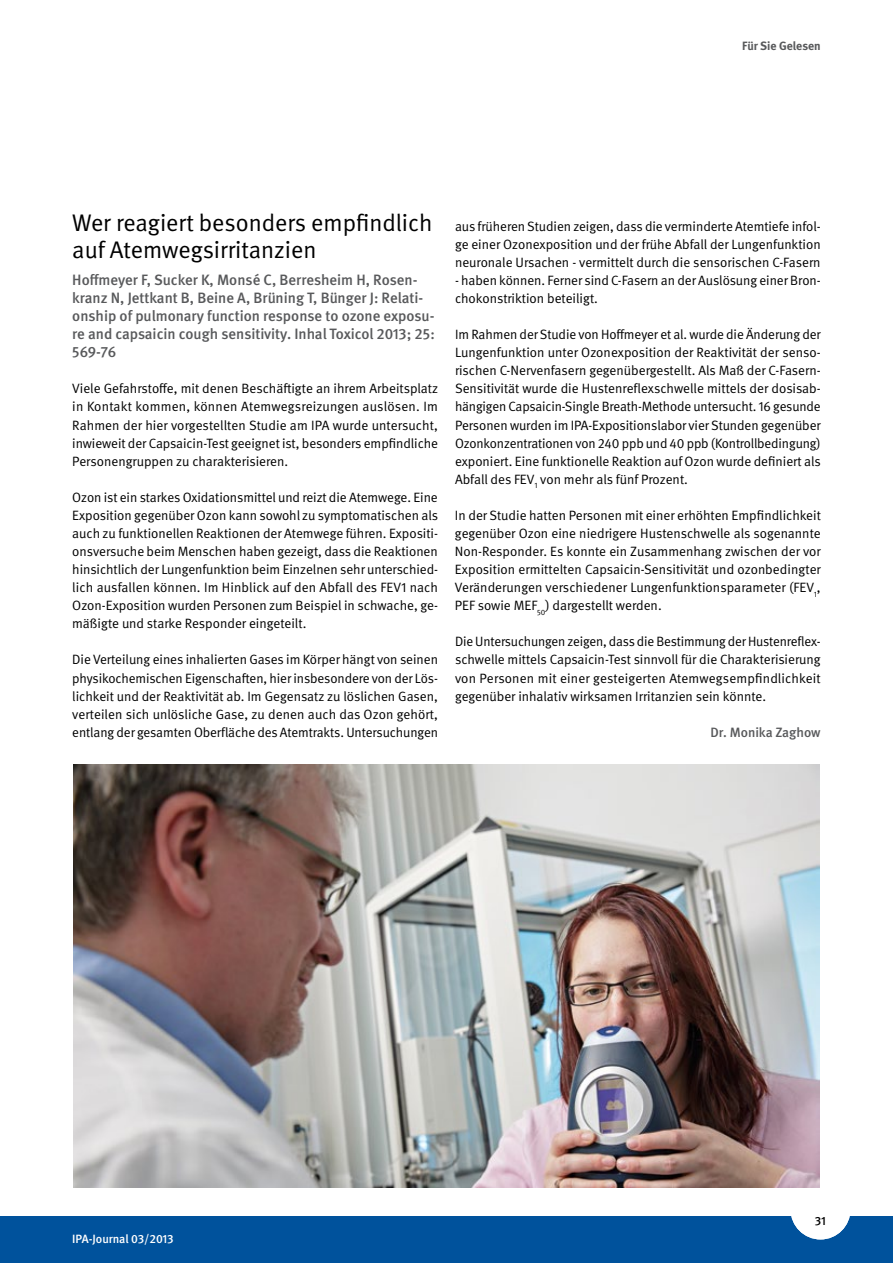
<style>
.page{position:relative;width:893px;height:1263px;background:#fff}
.page>*{position:absolute;margin:0;border:0;box-sizing:border-box;transform-origin:0 0}
.t1{font:24px/27px "DGUV Meta";color:#000}
.t2{font:500 15px/18px "DGUV Meta";color:#58595b}
.t3{font:13.5px/18px "DGUV Meta";letter-spacing:-.005em;color:#000;text-align:justify}
.t4{font:500 13.5px "DGUV Meta";color:#58595b}
.t5{font:500 12px "DGUV Meta";letter-spacing:-.005em;color:#fff}
.t6{font:700 12px "DGUV Meta";color:#58595b}
.t7{font:500 12px "DGUV Meta";color:#000}
</style>
<div class="page">
<div style="left:0;top:1216px;width:893px;height:47px;background:#00529c"></div>
<div style="left:791px;top:1179px;width:59px;height:60px;background:#fff;border-radius:50%"></div>
<img style="left:73px;top:765px;width:747px;height:422px">
<p class="t6" style="left:742px;top:39px;width:80px">Für Sie Gelesen</p>
<h1 class="t1" style="left:72px;top:209px;width:362px">Wer reagiert besonders empfindlich auf Atemwegsirritanzien</h1>
<p class="t2" style="left:72px;top:271px;width:364px">Hoffmeyer F, Sucker K, Monsé C, Berresheim H, Rosen&shy;kranz N, Jettkant B, Beine A, Brüning T, Bünger J: Relati&shy;onship of pulmonary function response to ozone exposu&shy;re and capsaicin cough sensitivity. Inhal Toxicol 2013; 25:<br>569-76</p>
<p class="t3" style="left:72px;top:380px;width:367px">Viele Gefahrstoffe, mit denen Beschäftigte an ihrem Arbeitsplatz in Kontakt kommen, können Atemwegsreizungen auslösen. Im Rahmen der hier vorgestellten Studie am IPA wurde untersucht, inwieweit der Capsaicin-Test geeignet ist, besonders empfindliche Personengruppen zu charakterisieren.</p>
<p class="t3" style="left:72px;top:488px;width:367px">Ozon ist ein starkes Oxidationsmittel und reizt die Atemwege. Eine Exposition gegenüber Ozon kann sowohl zu symptomatischen als auch zu funktionellen Reaktionen der Atemwege führen. Expositi&shy;onsversuche beim Menschen haben gezeigt, dass die Reaktionen hinsichtlich der Lungenfunktion beim Einzelnen sehr unterschied&shy;lich ausfallen können. Im Hinblick auf den Abfall des FEV1 nach Ozon-Exposition wurden Personen zum Beispiel in schwache, ge&shy;mäßigte und starke Responder eingeteilt.</p>
<p class="t3" style="left:72px;top:651px;width:367px">Die Verteilung eines inhalierten Gases im Körper hängt von seinen physikochemischen Eigenschaften, hier insbesondere von der Lös&shy;lichkeit und der Reaktivität ab. Im Gegensatz zu löslichen Gasen, verteilen sich unlösliche Gase, zu denen auch das Ozon gehört, entlang der gesamten Oberfläche des Atemtrakts. Untersuchungen</p>
<p class="t3" style="left:455px;top:217px;width:367px">aus früheren Studien zeigen, dass die verminderte Atemtiefe infol&shy;ge einer Ozonexposition und der frühe Abfall der Lungenfunktion neuronale Ursachen - vermittelt durch die sensorischen C-Fasern</p>
<p class="t3" style="left:455px;top:272px;width:367px">- haben können. Ferner sind C-Fasern an der Auslösung einer Bron&shy;chokonstriktion beteiligt.</p>
<p class="t3" style="left:455px;top:326px;width:367px">Im Rahmen der Studie von Hoffmeyer et al. wurde die Änderung der Lungenfunktion unter Ozonexposition der Reaktivität der senso&shy;rischen C-Nervenfasern gegenübergestellt. Als Maß der C-Fasern-Sensitivität wurde die Hustenreflexschwelle mittels der dosisab&shy;hängigen Capsaicin-Single Breath-Methode untersucht. 16 gesunde Personen wurden im IPA-Expositionslabor vier Stunden gegenüber Ozonkonzentrationen von 240 ppb und 40 ppb (Kontrollbedingung) exponiert. Eine funktionelle Reaktion auf Ozon wurde definiert als Abfall des FEV<sub>1</sub> von mehr als fünf Prozent.</p>
<p class="t3" style="left:455px;top:506px;width:367px">In der Studie hatten Personen mit einer erhöhten Empfindlichkeit gegenüber Ozon eine niedrigere Hustenschwelle als sogenannte Non-Responder. Es konnte ein Zusammenhang zwischen der vor Exposition ermittelten Capsaicin-Sensitivität und ozonbedingter Veränderungen verschiedener Lungenfunktionsparameter (FEV<sub>1</sub>, PEF sowie MEF<sub>50</sub>) dargestellt werden.</p>
<p class="t3" style="left:455px;top:633px;width:367px">Die Untersuchungen zeigen, dass die Bestimmung der Hustenreflex&shy;schwelle mittels Capsaicin-Test sinnvoll für die Charakterisierung von Personen mit einer gesteigerten Atemwegsempfindlichkeit gegenüber inhalativ wirksamen Irritanzien sein könnte.</p>
<p class="t4" style="left:710px;top:724px;width:112px">Dr. Monika Zaghow</p>
<p class="t5" style="left:72px;top:1232px;width:103px">IPA-Journal 03/2013</p>
<p class="t7" style="left:815px;top:1213px;width:13px">31</p>
</div>
